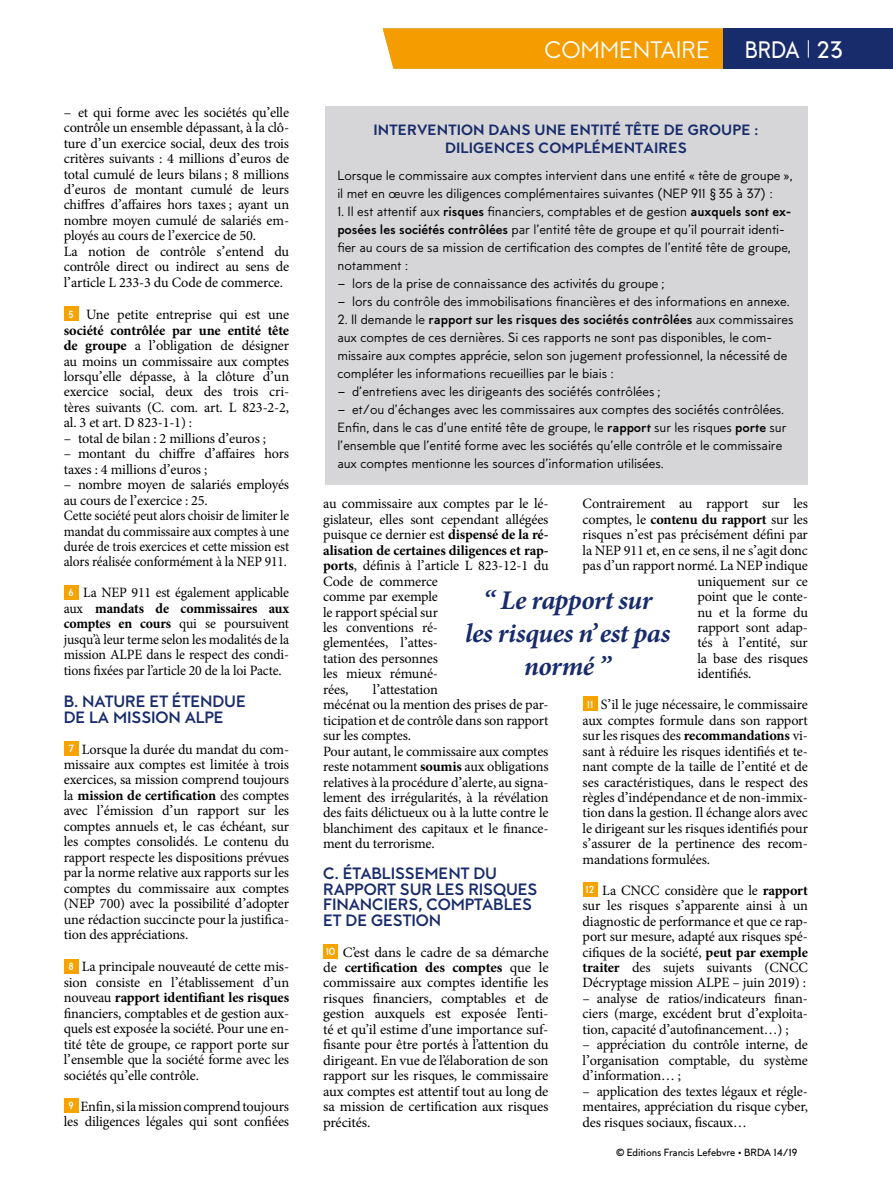
<style>
.page{position:relative;width:893px;height:1191px;background:#fff}
.page>*{position:absolute;margin:0;border:0;box-sizing:border-box;transform-origin:0 0}
.t1{font:italic 700 27px/33px "Minion Pro";letter-spacing:-.015em;color:#182b6b;text-align:center}
.t2{font:24px "MTT Milano";letter-spacing:-.01em;color:#fff}
.t3{font:500 24px "MTT Milano";letter-spacing:-.02em;color:#fff;scale:.9 1}
.t4{font:700 16.5px/15.5px "MTT Milano";letter-spacing:-.01em;color:#182b6b}
.t5{font:800 15px/18.8px "MTT Milano";letter-spacing:.005em;color:#182b6b;text-align:center}
.t6{font:14.25px/15.5px "Minion Pro";letter-spacing:-.01em;color:#000;text-align:justify}
.t7{font:13.5px/18px "MTT Milano";letter-spacing:-.005em;color:#000}
.t8{font:500 10.5px "MTT Milano";letter-spacing:-.01em;color:#000}
.s1{font-family:"MTT Milano";font-weight:700;font-size:10.5px;color:#fff}
.s2{font-weight:700}
</style>
<div class="page">
<div style="left:723px;top:28px;width:170px;height:41px;background:#182b6b"></div>
<svg style="left:383px;top:28px;width:426px;height:41px"></svg>
<div style="left:64px;top:306px;width:15px;height:15px;background:#f6a300"></div>
<div style="left:64px;top:584px;width:15px;height:15px;background:#f6a300"></div>
<div style="left:64px;top:740px;width:15px;height:15px;background:#f6a300"></div>
<div style="left:64px;top:958px;width:15px;height:15px;background:#f6a300"></div>
<div style="left:64px;top:1097px;width:15px;height:15px;background:#f6a300"></div>
<div style="left:323px;top:943px;width:15px;height:15px;background:#f6a300"></div>
<div style="left:583px;top:696px;width:14px;height:15px;background:#f6a300"></div>
<div style="left:583px;top:882px;width:14px;height:15px;background:#f6a300"></div>
<div style="left:325px;top:106px;width:482px;height:379px;background:#d6d6d8"></div>
<p class="t6" style="left:64px;top:104px;width:227px;text-align:left">– et qui forme avec les sociétés qu’elle contrôle un ensemble dépassant, à la clô&shy;ture d’un exercice social, deux des trois critères suivants : 4 millions d’euros de total cumulé de leurs bilans ; 8 millions d’euros de montant cumulé de leurs chiffres d’affaires hors taxes ; ayant un nombre moyen cumulé de salariés em&shy;ployés au cours de l’exercice de 50.<br>La notion de contrôle s’entend du contrôle direct ou indirect au sens de l’article L 233-3 du Code de commerce.</p>
<p class="t6" style="left:64px;top:307px;width:227px;text-indent:5px"><span class="s1">5</span> Une petite entreprise qui est une <span class="s2">société contrôlée par une entité tête de groupe</span> a l’obligation de désigner au moins un commissaire aux comptes lorsqu’elle dépasse, à la clôture d’un exercice social, deux des trois cri&shy;tères suivants (C. com. art. L 823-2-2, al. 3 et art. D 823-1-1) :</p>
<p class="t6" style="left:64px;top:430px;width:204px">– total de bilan : 2 millions d’euros ;</p>
<p class="t6" style="left:64px;top:446px;width:227px">– montant du chiffre d’affaires hors taxes : 4 millions d’euros ;</p>
<p class="t6" style="left:64px;top:477px;width:227px;text-align:left">– nombre moyen de salariés employés au cours de l’exercice : 25.<br>Cette société peut alors choisir de limiter le mandat du commissaire aux comptes à une durée de trois exercices et cette mission est alors réalisée conformément à la NEP 911.</p>
<p class="t6" style="left:64px;top:585px;width:227px;text-align:center"><span class="s1">6</span> La NEP 911 est également applicable aux <span class="s2">mandats de commissaires aux comptes en cours</span> qui se poursuivent jusqu’à leur terme selon les modalités de la mission ALPE dans le respect des condi&shy;tions fixées par l’article 20 de la loi Pacte.</p>
<p class="t4" style="left:64px;top:694px;width:184px">B. NATURE ET ÉTENDUE<br>DE LA MISSION ALPE</p>
<p class="t6" style="left:64px;top:741px;width:227px;text-indent:5px"><span class="s1">7</span> Lorsque la durée du mandat du com&shy;missaire aux comptes est limitée à trois exercices, sa mission comprend toujours la <span class="s2">mission de certification</span> des comptes avec l’émission d’un rapport sur les comptes annuels et, le cas échéant, sur les comptes consolidés. Le contenu du rapport respecte les dispositions prévues par la norme relative aux rapports sur les comptes du commissaire aux comptes (NEP 700) avec la possibilité d’adopter une rédaction succincte pour la justifica&shy;tion des appréciations.</p>
<p class="t6" style="left:64px;top:959px;width:227px;text-indent:5px"><span class="s1">8</span> La principale nouveauté de cette mis&shy;sion consiste en l’établissement d’un nouveau <span class="s2">rapport identifiant les risques </span>financiers, comptables et de gestion aux&shy;quels est exposée la société. Pour une en&shy;tité tête de groupe, ce rapport porte sur l’ensemble que la société forme avec les sociétés qu’elle contrôle.</p>
<p class="t6" style="left:64px;top:1098px;width:227px;text-align:center"><span class="s1">9</span> Enfin, si la mission comprend toujours les diligences légales qui sont confiées</p>
<h2 class="t2" style="left:545px;top:36px;width:151px">Commentaire</h2>
<h2 class="t3" style="left:745px;top:36px;width:111px">BRDA 23</h2>
<p class="t5" style="left:373px;top:121px;width:387px">INTERVENTION DANS UNE ENTITÉ TÊTE DE GROUPE :<br>DILIGENCES COMPLÉMENTAIRES</p>
<p class="t7" style="left:337px;top:167px;width:457px">Lorsque le commissaire aux comptes intervient dans une entité « tête de groupe », il met en œuvre les diligences complémentaires suivantes (N EP 911 §35 à 37) :</p>
<p class="t7" style="left:337px;top:203px;width:456px">1. I l est attentif aux <span class="s2">risques</span> financiers, comptables et de gestion <span class="s2">auxquels sont ex&shy;posées les sociétés contrôlées</span> par l’entité tête de groupe et qu’il pourrait identi&shy;fier au cours de sa mission de certification des comptes de l’entité tête de groupe, notamment :</p>
<p class="t7" style="left:337px;top:275px;width:329px">– lors de la prise de connaissance des activités du groupe ;</p>
<p class="t7" style="left:337px;top:293px;width:454px">– lors du contrôle des immobilisations financières et des informations en annexe.</p>
<p class="t7" style="left:337px;top:311px;width:458px">2. I l demande le <span class="s2">rapport sur les risques des sociétés contrôlées</span> aux commissaires aux comptes de ces dernières. Si ces rapports ne sont pas disponibles, le com&shy;missaire aux comptes apprécie, selon son jugement professionnel, la nécessité de compléter les informations recueillies par le biais :</p>
<p class="t7" style="left:337px;top:383px;width:325px">– d’entretiens avec les dirigeants des sociétés contrôlées ;</p>
<p class="t7" style="left:337px;top:401px;width:451px">– et/ou d’échanges avec les commissaires aux comptes des sociétés contrôlées.<br>Enfin, dans le cas d’une entité tête de groupe, le <span class="s2">rapport</span> sur les risques <span class="s2">porte</span> sur l’ensemble que l’entité forme avec les sociétés qu’elle contrôle et le commissaire aux comptes mentionne les sources d’information utilisées.</p>
<p class="t6" style="left:583px;top:496px;width:227px">Contrairement au rapport sur les</p>
<p class="t6" style="left:583px;top:511px;width:227px">comptes, le <span class="s2">contenu du rapport</span> sur les</p>
<p class="t6" style="left:583px;top:527px;width:227px">risques n’est pas précisément défini par</p>
<p class="t6" style="left:583px;top:542px;width:227px">la NEP 911 et, en ce sens, il ne s’agit donc</p>
<p class="t6" style="left:583px;top:558px;width:227px">pas d’un rapport normé. La NEP indique</p>
<p class="t6" style="left:697px;top:573px;width:112px">uniquement sur ce</p>
<p class="t6" style="left:697px;top:589px;width:112px">point que le conte-</p>
<p class="t6" style="left:697px;top:604px;width:112px">nu et la forme du</p>
<p class="t6" style="left:697px;top:620px;width:112px">rapport sont adap-</p>
<p class="t6" style="left:697px;top:635px;width:112px">tés à l’entité, sur</p>
<p class="t6" style="left:697px;top:650px;width:112px">la base des risques</p>
<p class="t6" style="left:697px;top:666px;width:56px">identifiés.</p>
<p class="t6" style="left:583px;top:697px;width:227px"><span class="s1">11</span> S’il le juge nécessaire, le commissaire aux comptes formule dans son rapport sur les risques des <span class="s2">recommandations</span> vi&shy;sant à réduire les risques identifiés et te&shy;nant compte de la taille de l’entité et de ses caractéristiques, dans le respect des règles d’indépendance et de non-immix&shy;tion dans la gestion. Il échange alors avec le dirigeant sur les risques identifiés pour s’assurer de la pertinence des recom&shy;mandations formulées.</p>
<p class="t6" style="left:583px;top:882px;width:227px"><span class="s1">12</span> La CNCC considère que le <span class="s2">rapport </span>sur les risques s’apparente ainsi à un diagnostic de performance et que ce rap&shy;port sur mesure, adapté aux risques spé&shy;cifiques de la société, <span class="s2">peut par exemple traiter</span> des sujets suivants (CNCC Décryptage mission ALPE – juin 2019) :</p>
<p class="t6" style="left:583px;top:990px;width:227px">– analyse de ratios/indicateurs finan&shy;ciers (marge, excédent brut d’exploita&shy;tion, capacité d’autofinancement…) ;</p>
<p class="t6" style="left:583px;top:1037px;width:227px">– appréciation du contrôle interne, de l’organisation comptable, du système d’information… ;</p>
<p class="t6" style="left:583px;top:1083px;width:227px">– application des textes légaux et régle&shy;mentaires, appréciation du risque cyber, des risques sociaux, fiscaux…</p>
<p class="t6" style="left:323px;top:496px;width:227px;text-align:left">au commissaire aux comptes par le lé&shy;gislateur, elles sont cependant allégées puisque ce dernier est <span class="s2">dispensé de la ré&shy;alisation de certaines diligences et rap&shy;ports</span>, définis à l’article L 823-12-1 du<br>Code de commerce<br>comme par exemple<br>le rapport spécial sur<br>les conventions ré-<br>glementées, l’attes-<br>tation des personnes<br>les mieux rémuné-<br>rées,</p>
<h1 class="t1" style="left:465px;top:583px;width:207px">“ Le rapport sur<br>les risques n’est pas normé ”</h1>
<p class="t6" style="left:323px;top:681px;width:227px;text-align:left;text-indent:50px">l’attestation<br>mécénat ou la mention des prises de par&shy;ticipation et de contrôle dans son rapport sur les comptes.<br>Pour autant, le commissaire aux comptes reste notamment <span class="s2">soumis</span> aux obligations relatives à la procédure d’alerte, au signa&shy;lement des irrégularités, à la révélation des faits délictueux ou à la lutte contre le blanchiment des capitaux et le finance&shy;ment du terrorisme.</p>
<p class="t4" style="left:323px;top:866px;width:216px">C. ÉTABLISSEMENT DU<br>RAPPORT SUR LES RISQUES<br>FINANCIERS, COMPTABLES<br>ET DE GESTION</p>
<p class="t6" style="left:323px;top:944px;width:227px"><span class="s1">10</span> C’est dans le cadre de sa démarche de <span class="s2">certification des comptes</span> que le commissaire aux comptes identifie les risques financiers, comptables et de gestion auxquels est exposée l’enti&shy;té et qu’il estime d’une importance suf&shy;fisante pour être portés à l’attention du dirigeant. En vue de l’élaboration de son rapport sur les risques, le commissaire aux comptes est attentif tout au long de sa mission de certification aux risques précités.</p>
<p class="t8" style="left:617px;top:1146px;width:182px">© Editions Francis Lefebvre • BRDA 14/19</p>
</div>
